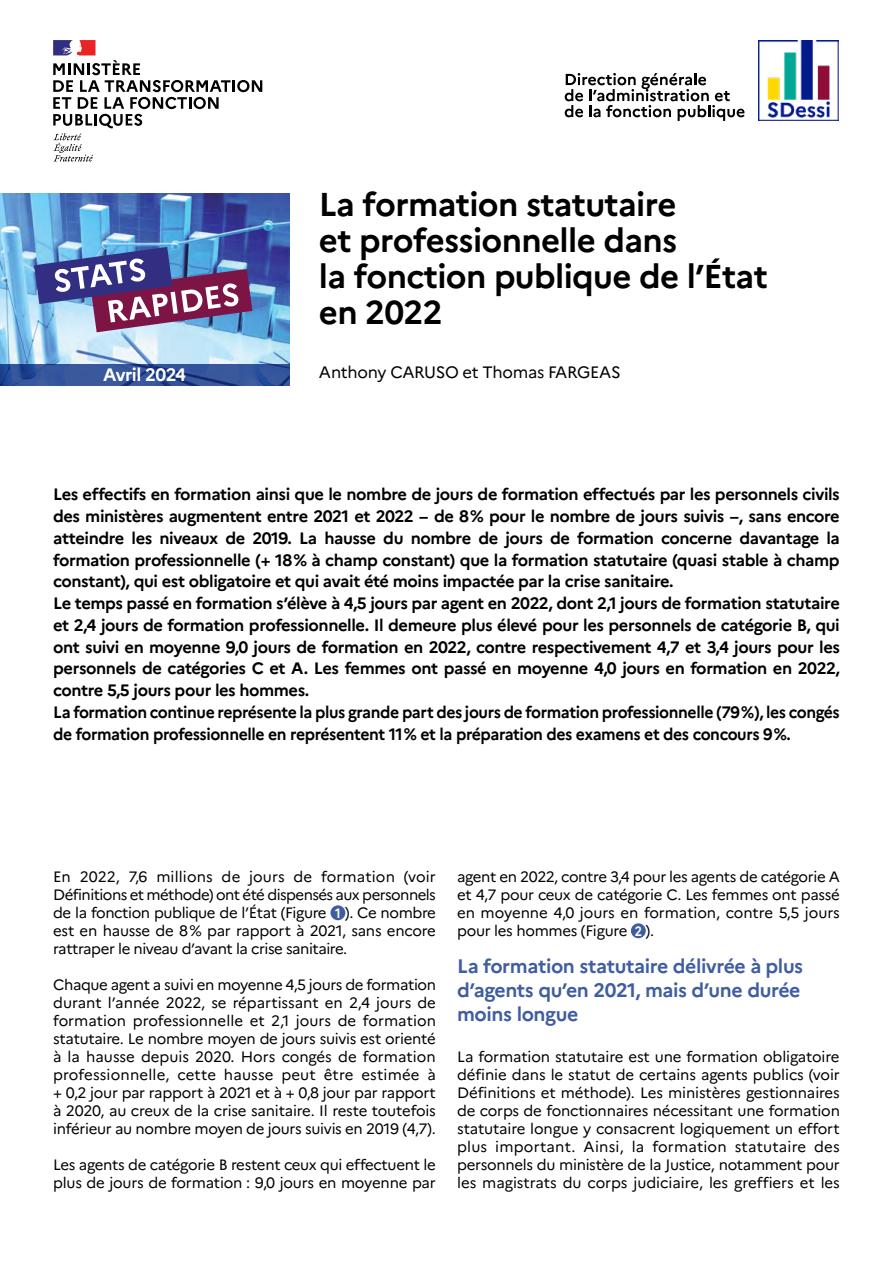
<style>
.page{position:relative;width:893px;height:1263px;background:#fff}
.page>*{position:absolute;margin:0;border:0;box-sizing:border-box;transform-origin:0 0}
.Titre_article{font:700 33px/36px "Marianne";letter-spacing:-.02em;color:#000}
.Titre_1{font:700 19.5px/24px "Marianne";letter-spacing:-.02em;color:#3f5da1}
.t1{font:700 18px "Marianne";letter-spacing:-.03em;color:#fff}
.Chapo{font:700 16.5px/21.8px "Marianne";letter-spacing:-.025em;color:#000;text-align:justify}
.Chapo-2{font:700 16.5px/21.8px "Marianne";letter-spacing:-.025em;color:#000;scale:.96 1}
.Sous_tire_article{font:16.5px "Marianne";letter-spacing:-.02em;color:#000}
.texte_courant_ok{font:15px/18px "Marianne";letter-spacing:-.02em;color:#000;text-align:justify}
.TEXTE{font:700 13.5px "Marianne";color:#fff;scale:.9 1}
</style>
<div class="page">
<img style="left:758px;top:40px;width:81px;height:81px">
<svg style="left:565px;top:73px;width:180px;height:48px"></svg>
<svg style="left:53px;top:40px;width:209px;height:122px"></svg>
<img style="left:0;top:194px;width:289px;height:170px">
<img style="left:34px;top:247px;width:218px;height:85px">
<svg style="left:0;top:364px;width:289px;height:21px;background:#305097"></svg>
<div style="left:330px;top:905px;width:15px;height:15px;background:#3f5da1;border-radius:50%"></div>
<div style="left:631px;top:923px;width:15px;height:15px;background:#3f5da1;border-radius:50%"></div>
<p class="t1" style="left:103px;top:364px;width:84px">Avril 2024</p>
<p class="Titre_article" style="left:319px;top:186px;width:450px">La formation statutaire<br>et professionnelle dans<br>la fonction publique de l’État en 2022</p>
<p class="Sous_tire_article" style="left:319px;top:362px;width:303px">Anthony CARUSO et Thomas FARGEAS</p>
<p class="Chapo" style="left:53px;top:484px;width:788px">Les effectifs en formation ainsi que le nombre de jours de formation effectués par les personnels civils des ministères augmentent entre 2021 et 2022 − de 8% pour le nombre de jours suivis −, sans encore atteindre les niveaux de 2019. La hausse du nombre de jours de formation concerne davantage la formation professionnelle (+ 18% à champ constant) que la formation statutaire (quasi stable à champ constant), qui est obligatoire et qui avait été moins impactée par la crise sanitaire.</p>
<p class="Chapo" style="left:53px;top:592px;width:788px">Le temps passé en formation s’élève à 4,5 jours par agent en 2022, dont 2,1 jours de formation statutaire et 2,4 jours de formation professionnelle. Il demeure plus élevé pour les personnels de catégorie B, qui ont suivi en moyenne 9,0 jours de formation en 2022, contre respectivement 4,7 et 3,4 jours pour les personnels de catégories C et A. Les femmes ont passé en moyenne 4,0 jours en formation en 2022, contre 5,5 jours pour les hommes.</p>
<p class="Chapo-2" style="left:53px;top:701px;width:821px">La formation continue représente la plus grande part des jours de formation professionnelle (79%), les congés de formation professionnelle en représentent 11% et la préparation des examens et des concours 9%.</p>
<p class="texte_courant_ok" style="left:53px;top:868px;width:384px">En 2022, 7,6 millions de jours de formation (voir Définitions et méthode) ont été dispensés aux personnels de la fonction publique de l’État (Figure</p>
<p class="texte_courant_ok" style="left:53px;top:904px;width:384px;text-indent:292px">). Ce nombre est en hausse de 8% par rapport à 2021, sans encore rattraper le niveau d’avant la crise sanitaire.</p>
<p class="texte_courant_ok" style="left:53px;top:976px;width:384px">Chaque agent a suivi en moyenne 4,5 jours de formation durant l’année 2022, se répartissant en 2,4 jours de formation professionnelle et 2,1 jours de formation statutaire. Le nombre moyen de jours suivis est orienté à la hausse depuis 2020. Hors congés de formation professionnelle, cette hausse peut être estimée à + 0,2 jour par rapport à 2021 et à + 0,8 jour par rapport à 2020, au creux de la crise sanitaire. Il reste toutefois inférieur au nombre moyen de jours suivis en 2019 (4,7).</p>
<p class="texte_courant_ok" style="left:53px;top:1156px;width:384px">Les agents de catégorie B restent ceux qui effectuent le plus de jours de formation : 9,0 jours en moyenne par</p>
<p class="TEXTE" style="left:335px;top:905px;width:8px">1</p>
<p class="texte_courant_ok" style="left:457px;top:868px;width:384px">agent en 2022, contre 3,4 pour les agents de catégorie A et 4,7 pour ceux de catégorie C. Les femmes ont passé en moyenne 4,0 jours en formation, contre 5,5 jours pour les hommes (Figure</p>
<p class="TEXTE" style="left:635px;top:923px;width:10px">2</p>
<p class="texte_courant_ok" style="left:645px;top:922px;width:10px">).</p>
<p class="Titre_1" style="left:457px;top:954px;width:348px">La formation statutaire délivrée à plus d’agents qu’en 2021, mais d’une durée moins longue</p>
<p class="texte_courant_ok" style="left:457px;top:1048px;width:384px">La formation statutaire est une formation obligatoire définie dans le statut de certains agents publics (voir Définitions et méthode). Les ministères gestionnaires de corps de fonctionnaires nécessitant une formation statutaire longue y consacrent logiquement un effort plus important. Ainsi, la formation statutaire des personnels du ministère de la Justice, notamment pour les magistrats du corps judiciaire, les greffiers et les</p>
</div>
